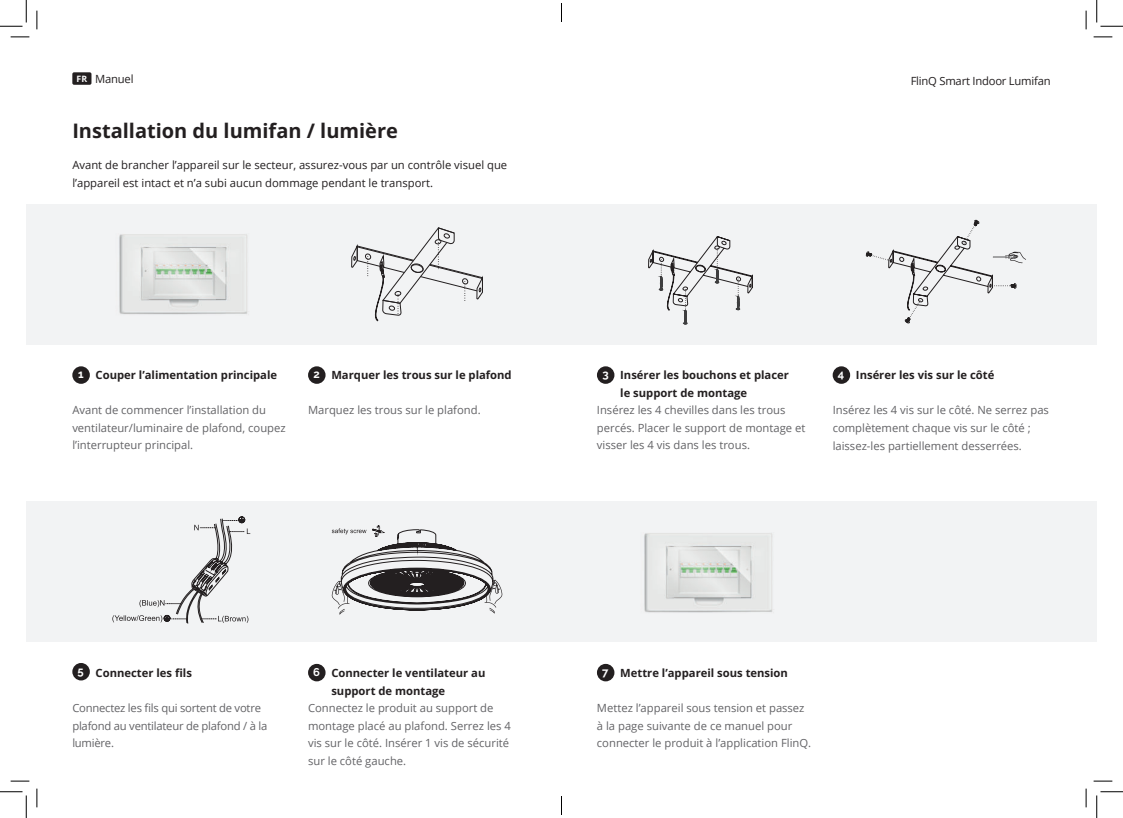
<style>
.page{position:relative;width:1123px;height:818px;background:#fff}
.page>*{position:absolute;margin:0;border:0;box-sizing:border-box;transform-origin:0 0}
.t1{font:700 20px "Open Sans";color:#231f20}
.t2{font:11.25px/17.5px "Open Sans";color:#636366}
.t3{font:700 11.25px/17.5px "Open Sans";color:#231f20}
.t4{font:11.25px/17.5px "Open Sans";color:#231f20}
.t5{font:11.25px/17.5px "Open Sans";letter-spacing:-.02em;color:#636366}
.t6{font:11.25px "Open Sans";letter-spacing:-.02em;color:#231f20}
.t7{font:700 11.25px "Raleway";color:#fff}
.s1{font-weight:700;font-size:8.75px;color:#fff}
</style>
<div class="page">
<div style="left:72px;top:72px;width:19px;height:13px;background:#231f20;border-radius:2px"></div>
<div style="left:26px;top:204px;width:1070px;height:140px;background:#f2f3f4"></div>
<div style="left:26px;top:502px;width:1070px;height:140px;background:#f2f3f4"></div>
<div style="left:72px;top:366px;width:18px;height:18px;background:#231f20;border-radius:50%"></div>
<div style="left:308px;top:664px;width:17px;height:17px;background:#231f20;border-radius:50%"></div>
<div style="left:308px;top:366px;width:17px;height:18px;background:#231f20;border-radius:50%"></div>
<div style="left:597px;top:664px;width:17px;height:17px;background:#231f20;border-radius:50%"></div>
<div style="left:597px;top:366px;width:17px;height:18px;background:#231f20;border-radius:50%"></div>
<div style="left:832px;top:366px;width:18px;height:18px;background:#231f20;border-radius:50%"></div>
<div style="left:72px;top:663px;width:18px;height:17px;background:#231f20;border-radius:50%"></div>
<img style="left:119px;top:234px;width:129px;height:81px">
<img style="left:644px;top:533px;width:129px;height:80px">
<svg style="left:351px;top:228px;width:131px;height:93px"></svg>
<svg style="left:648px;top:236px;width:104px;height:88px"></svg>
<svg style="left:866px;top:220px;width:160px;height:69px"></svg>
<svg style="left:902px;top:258px;width:92px;height:244px"></svg>
<svg style="left:112px;top:517px;width:138px;height:107px"></svg>
<svg style="left:332px;top:525px;width:170px;height:89px"></svg>
<svg style="left:11px;top:36px;width:18px;height:2px"></svg>
<svg style="left:1093px;top:36px;width:19px;height:2px"></svg>
<svg style="left:11px;top:780px;width:18px;height:2px"></svg>
<svg style="left:1093px;top:780px;width:19px;height:2px"></svg>
<svg style="left:36px;top:11px;width:2px;height:18px"></svg>
<svg style="left:36px;top:788px;width:2px;height:19px"></svg>
<svg style="left:1085px;top:11px;width:1px;height:18px"></svg>
<svg style="left:1085px;top:788px;width:1px;height:19px"></svg>
<svg style="left:0;top:0;width:27px;height:27px"></svg>
<svg style="left:0;top:791px;width:27px;height:27px"></svg>
<svg style="left:1096px;top:0;width:27px;height:27px"></svg>
<svg style="left:1096px;top:791px;width:27px;height:27px"></svg>
<svg style="left:561px;top:3px;width:1px;height:19px"></svg>
<svg style="left:561px;top:796px;width:1px;height:19px"></svg>
<p class="t4" style="left:77px;top:71px;width:58px"><span class="s1">FR</span> Manuel</p>
<p class="t6" style="left:910px;top:76px;width:141px">FlinQ Smart Indoor Lumifan</p>
<h1 class="t1" style="left:72px;top:117px;width:327px">Installation du lumifan / lumière</h1>
<p class="t4" style="left:72px;top:158px;width:436px">Avant de brancher l’appareil sur le secteur, assurez-vous par un contrôle visuel que l’appareil est intact et n’a subi aucun dommage pendant le transport.</p>
<p class="t7" style="left:78px;top:370px;width:7px">1</p>
<p class="t3" style="left:96px;top:366px;width:183px">Couper l’alimentation principale</p>
<p class="t7" style="left:314px;top:370px;width:8px">2</p>
<p class="t3" style="left:331px;top:366px;width:182px">Marquer les trous sur le plafond</p>
<p class="t3" style="left:620px;top:366px;width:170px">Insérer les bouchons et placer le support de montage</p>
<p class="t3" style="left:856px;top:366px;width:140px">Insérer les vis sur le côté</p>
<p class="t7" style="left:602px;top:370px;width:8px">3</p>
<p class="t7" style="left:838px;top:370px;width:8px">4</p>
<p class="t2" style="left:72px;top:403px;width:215px">Avant de commencer l’installation du ventilateur/luminaire de plafond, coupez l’interrupteur principal.</p>
<p class="t2" style="left:308px;top:403px;width:174px">Marquez les trous sur le plafond.</p>
<p class="t2" style="left:597px;top:403px;width:210px">Insérez les 4 chevilles dans les trous percés. Placer le support de montage et visser les 4 vis dans les trous.</p>
<p class="t2" style="left:832px;top:403px;width:218px">Insérez les 4 vis sur le côté. Ne serrez pas complètement chaque vis sur le côté ; laissez-les partiellement desserrées.</p>
<p class="t7" style="left:78px;top:667px;width:8px">5</p>
<p class="t3" style="left:96px;top:664px;width:98px">Connecter les fils</p>
<p class="t7" style="left:313px;top:668px;width:8px">6</p>
<p class="t3" style="left:331px;top:664px;width:156px">Connecter le ventilateur au support de montage</p>
<p class="t7" style="left:602px;top:668px;width:8px">7</p>
<p class="t3" style="left:620px;top:664px;width:169px">Mettre l’appareil sous tension</p>
<p class="t5" style="left:72px;top:699px;width:196px">Connectez les fils qui sortent de votre plafond au ventilateur de plafond / à la lumière.</p>
<p class="t2" style="left:308px;top:700px;width:204px">Connectez le produit au support de montage placé au plafond. Serrez les 4 vis sur le côté. Insérer 1 vis de sécurité sur le côté gauche.</p>
<p class="t2" style="left:597px;top:700px;width:216px">Mettez l’appareil sous tension et passez à la page suivante de ce manuel pour connecter le produit à l’application FlinQ.</p>
</div>
